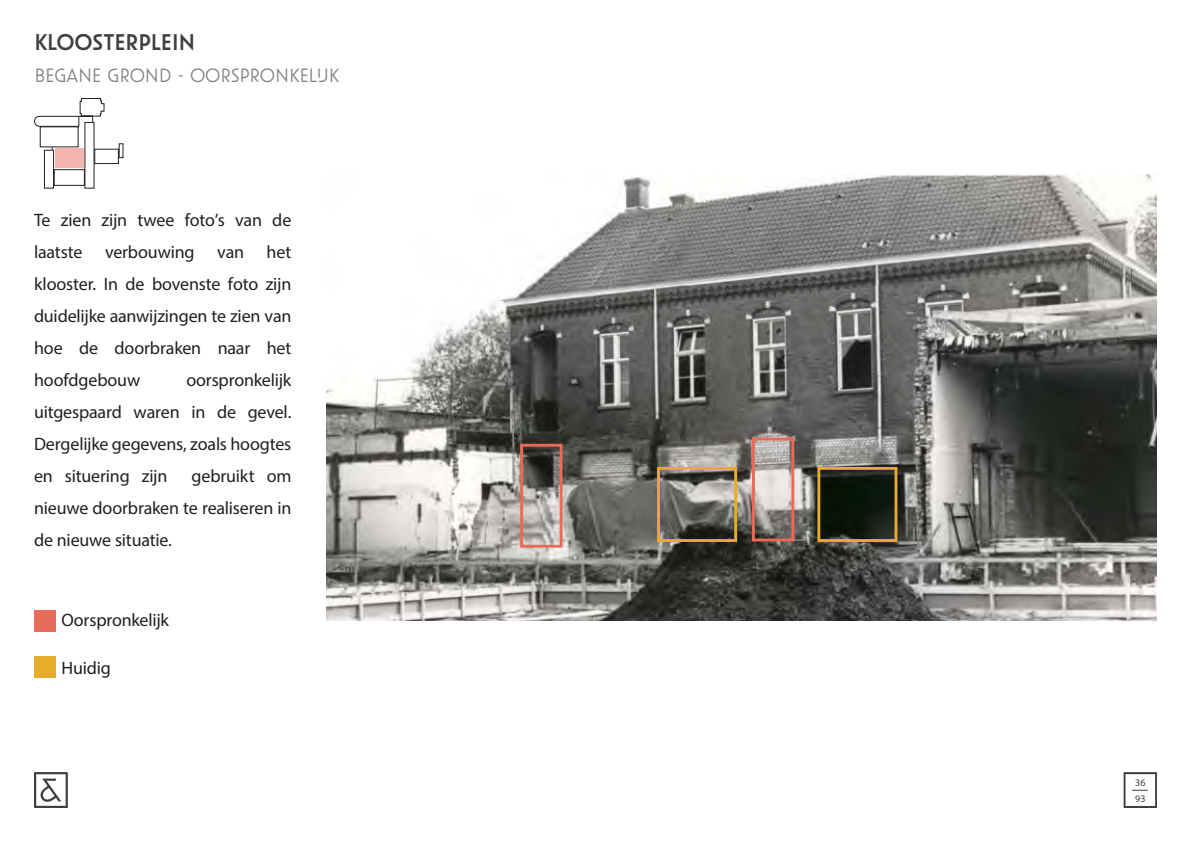
<style>
.page{position:relative;width:1191px;height:842px;background:#fff}
.page>*{position:absolute;margin:0;border:0;box-sizing:border-box;transform-origin:0 0}
._1-Titels_WEL_in_inh{font:26px "Oskar One";letter-spacing:-.02em;color:#3f3f40}
._1-Subtitels_WEL_in{font:300 22px "Oskar One";letter-spacing:-.03em;color:#808285}
._2-tekst_10_book{font:18px/32px "Myriad Pro";letter-spacing:-.01em;color:#231f20;text-align:justify}
.t1{font:10px/15.9px "Myriad Pro";color:#3f3f40}
</style>
<div class="page">
<img style="left:327px;top:174px;width:830px;height:447px">
<div style="left:34px;top:610px;width:22px;height:21px;background:#e86a59"></div>
<div style="left:34px;top:656px;width:22px;height:21px;background:#e7ac29"></div>
<div style="left:44px;top:150px;width:10px;height:39px;border:1px solid #231f20"></div>
<div style="left:54px;top:169px;width:31px;height:17px;border:1px solid #231f20"></div>
<div style="left:94px;top:149px;width:25px;height:15px;border:1px solid #231f20"></div>
<svg style="left:34px;top:98px;width:71px;height:29px"></svg>
<div style="left:55px;top:149px;width:29px;height:19px;background:#f2b6ae"></div>
<div style="left:752px;top:438px;width:42px;height:103px;border:3px solid #e86a59"></div>
<div style="left:520px;top:444px;width:42px;height:104px;border:3px solid #e86a59"></div>
<div style="left:817px;top:467px;width:80px;height:75px;border:3px solid #e7ac29"></div>
<div style="left:657px;top:467px;width:80px;height:75px;border:3px solid #e7ac29"></div>
<svg style="left:1123px;top:772px;width:34px;height:36px"></svg>
<svg style="left:34px;top:772px;width:34px;height:36px"></svg>
<p class="_1-Titels_WEL_in_inh" style="left:34px;top:28px;width:163px">KLOOSTERPLEIN</p>
<p class="_1-Subtitels_WEL_in" style="left:34px;top:64px;width:307px">BEGANE GROND - OORSPRONKELIJK</p>
<p class="_2-tekst_10_book" style="left:34px;top:204px;width:259px">Te zien zijn twee foto’s van de laatste verbouwing van het klooster. In de bovenste foto zijn duidelijke aanwijzingen te zien van hoe de doorbraken naar het hoofdgebouw</p>
<p class="_2-tekst_10_book" style="left:34px;top:364px;width:259px;text-indent:152px">oorspronkelijk uitgespaard waren in de gevel.<br>Dergelijke gegevens, zoals hoogtes en situering zijn</p>
<p class="_2-tekst_10_book" style="left:34px;top:460px;width:259px;text-indent:157px">gebruikt om nieuwe doorbraken te realiseren in de nieuwe situatie.</p>
<p class="_2-tekst_10_book" style="left:61px;top:604px;width:109px">Oorspronkelijk</p>
<p class="_2-tekst_10_book" style="left:61px;top:652px;width:51px">Huidig</p>
<p class="t1" style="left:1135px;top:774px;width:12px">36<br>93</p>
</div>
